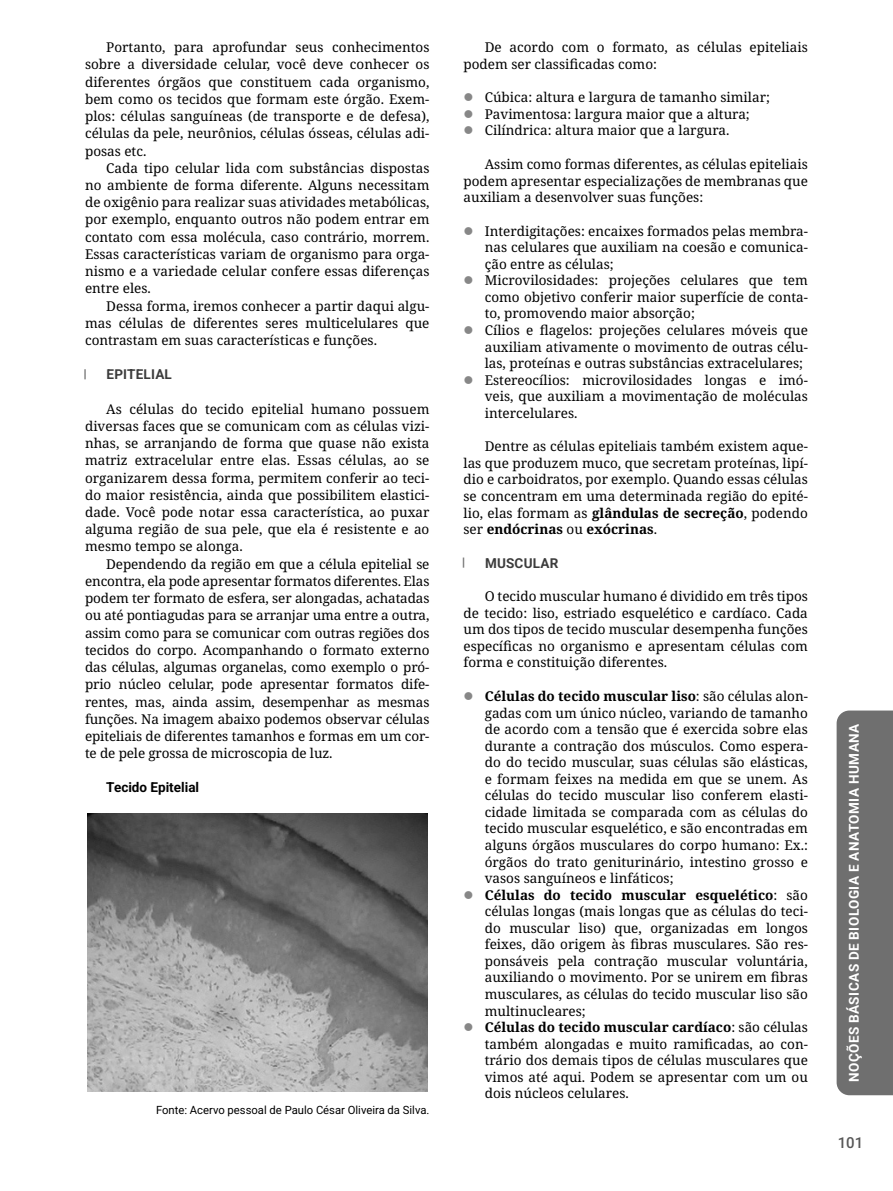
<style>
.page{position:relative;width:893px;height:1191px;background:#fff}
.page>*{position:absolute;margin:0;border:0;box-sizing:border-box;transform-origin:0 0}
.t1{font:500 15px "Roboto";color:#575757}
.Parágrafos{font:13.5px/16.5px "Noto Serif";color:#000;text-align:justify}
.t2{font:700 13.5px "Roboto";letter-spacing:.035em;color:#fff}
.Tópico{font:700 13.5px "Roboto";letter-spacing:.015em;color:#3c3c3c}
.Subtópico{font:700 13.5px "Roboto";color:#000}
.Fonte_Tabelas_Imagens{font:11.25px "Roboto";color:#000}
.s1{font-weight:700}
</style>
<div class="page">
<div style="left:837px;top:710px;width:56px;height:385px;background:#6f6f6f"></div>
<svg style="left:84px;top:369px;width:2px;height:10px"></svg>
<img style="left:88px;top:813px;width:339px;height:278px">
<p class="Parágrafos" style="left:85px;top:39px;width:346px;line-height:17.2px;text-indent:21px">Portanto, para aprofundar seus conhecimentos sobre a diversidade celular, você deve conhecer os diferentes órgãos que constituem cada organismo, bem como os tecidos que formam este órgão. Exem&shy;plos: células sanguíneas (de transporte e de defesa), células da pele, neurônios, células ósseas, células adi&shy;posas etc.</p>
<p class="Parágrafos" style="left:85px;top:160px;width:346px;line-height:17.2px;text-indent:21px">Cada tipo celular lida com substâncias dispostas no ambiente de forma diferente. Alguns necessitam de oxigênio para realizar suas atividades metabólicas, por exemplo, enquanto outros não podem entrar em contato com essa molécula, caso contrário, morrem.<br>Essas características variam de organismo para orga&shy;nismo e a variedade celular confere essas diferenças entre eles.</p>
<p class="Parágrafos" style="left:85px;top:297px;width:346px;line-height:17.2px;text-indent:21px">Dessa forma, iremos conhecer a partir daqui algu&shy;mas células de diferentes seres multicelulares que contrastam em suas características e funções.</p>
<p class="Tópico" style="left:107px;top:365px;width:67px">EPITELIAL</p>
<p class="Parágrafos" style="left:85px;top:400px;width:346px;line-height:17.2px;text-indent:21px">As células do tecido epitelial humano possuem diversas faces que se comunicam com as células vizi&shy;nhas, se arranjando de forma que quase não exista matriz extracelular entre elas. Essas células, ao se organizarem dessa forma, permitem conferir ao teci&shy;do maior resistência, ainda que possibilitem elastici&shy;dade. Você pode notar essa característica, ao puxar alguma região de sua pele, que ela é resistente e ao mesmo tempo se alonga.</p>
<p class="Parágrafos" style="left:85px;top:555px;width:346px;line-height:17.2px;text-indent:21px">Dependendo da região em que a célula epitelial se encontra, ela pode apresentar formatos diferentes. Elas podem ter formato de esfera, ser alongadas, achatadas ou até pontiagudas para se arranjar uma entre a outra, assim como para se comunicar com outras regiões dos tecidos do corpo. Acompanhando o formato externo das células, algumas organelas, como exemplo o pró&shy;prio núcleo celular, pode apresentar formatos dife&shy;rentes, mas, ainda assim, desempenhar as mesmas funções. Na imagem abaixo podemos observar células epiteliais de diferentes tamanhos e formas em um cor&shy;te de pele grossa de microscopia de luz.</p>
<p class="Subtópico" style="left:106px;top:778px;width:94px">Tecido Epitelial</p>
<p class="Fonte_Tabelas_Imagens" style="left:156px;top:1102px;width:275px">Fonte: Acervo pessoal de Paulo César Oliveira da Silva.</p>
<p class="Parágrafos" style="left:463px;top:39px;width:346px;text-indent:21px">De acordo com o formato, as células epiteliais podem ser classificadas como:</p>
<p class="Parágrafos" style="left:485px;top:90px;width:287px">Cúbica: altura e largura de tamanho similar;</p>
<p class="Parágrafos" style="left:485px;top:106px;width:267px">Pavimentosa: largura maior que a altura;</p>
<p class="Parágrafos" style="left:485px;top:123px;width:246px">Cilíndrica: altura maior que a largura.</p>
<p class="Parágrafos" style="left:463px;top:156px;width:346px;text-indent:21px">Assim como formas diferentes, as células epiteliais podem apresentar especializações de membranas que auxiliam a desenvolver suas funções:</p>
<p class="Parágrafos" style="left:485px;top:223px;width:325px">Interdigitações: encaixes formados pelas membra&shy;nas celulares que auxiliam na coesão e comunica&shy;ção entre as células;</p>
<p class="Parágrafos" style="left:485px;top:273px;width:325px">Microvilosidades: projeções celulares que tem como objetivo conferir maior superfície de conta&shy;to, promovendo maior absorção;</p>
<p class="Parágrafos" style="left:485px;top:322px;width:325px">Cílios e flagelos: projeções celulares móveis que auxiliam ativamente o movimento de outras célu&shy;las, proteínas e outras substâncias extracelulares;</p>
<p class="Parágrafos" style="left:485px;top:372px;width:325px">Estereocílios: microvilosidades longas e imó&shy;veis, que auxiliam a movimentação de moléculas intercelulares.</p>
<p class="Parágrafos" style="left:463px;top:438px;width:346px;text-indent:21px">Dentre as células epiteliais também existem aque&shy;las que produzem muco, que secretam proteínas, lipí&shy;dio e carboidratos, por exemplo. Quando essas células se concentram em uma determinada região do epité&shy;lio, elas formam as <span class="s1">glândulas de secreção</span>, podendo ser <span class="s1">endócrinas</span> ou <span class="s1">exócrinas</span>.</p>
<p class="Tópico" style="left:485px;top:553px;width:75px">MUSCULAR</p>
<p class="Parágrafos" style="left:463px;top:588px;width:346px;text-indent:21px">O tecido muscular humano é dividido em três tipos de tecido: liso, estriado esquelético e cardíaco. Cada um dos tipos de tecido muscular desempenha funções específicas no organismo e apresentam células com forma e constituição diferentes.</p>
<p class="Parágrafos" style="left:485px;top:688px;width:325px"><span class="s1">Células do tecido muscular liso</span>: são células alon&shy;gadas com um único núcleo, variando de tamanho de acordo com a tensão que é exercida sobre elas durante a contração dos músculos. Como espera&shy;do do tecido muscular, suas células são elásticas, e formam feixes na medida em que se unem. As células do tecido muscular liso conferem elasti&shy;cidade limitada se comparada com as células do tecido muscular esquelético, e são encontradas em alguns órgãos musculares do corpo humano: Ex.: órgãos do trato geniturinário, intestino grosso e vasos sanguíneos e linfáticos;</p>
<p class="Parágrafos" style="left:485px;top:887px;width:325px"><span class="s1">Células do tecido muscular esquelético</span>: são células longas (mais longas que as células do teci&shy;do muscular liso) que, organizadas em longos feixes, dão origem às fibras musculares. São res&shy;ponsáveis pela contração muscular voluntária, auxiliando o movimento. Por se unirem em fibras musculares, as células do tecido muscular liso são multinucleares;</p>
<p class="Parágrafos" style="left:485px;top:1019px;width:325px"><span class="s1">Células do tecido muscular cardíaco</span>: são células também alongadas e muito ramificadas, ao con&shy;trário dos demais tipos de células musculares que vimos até aqui. Podem se apresentar com um ou dois núcleos celulares.</p>
<p class="t2" style="left:845px;top:1082px;width:360px;rotate:-90deg">NOÇÕES BÁSICAS DE BIOLOGIA E ANATOMIA HUMANA</p>
<p class="t1" style="left:838px;top:1132px;width:27px">101</p>
</div>
